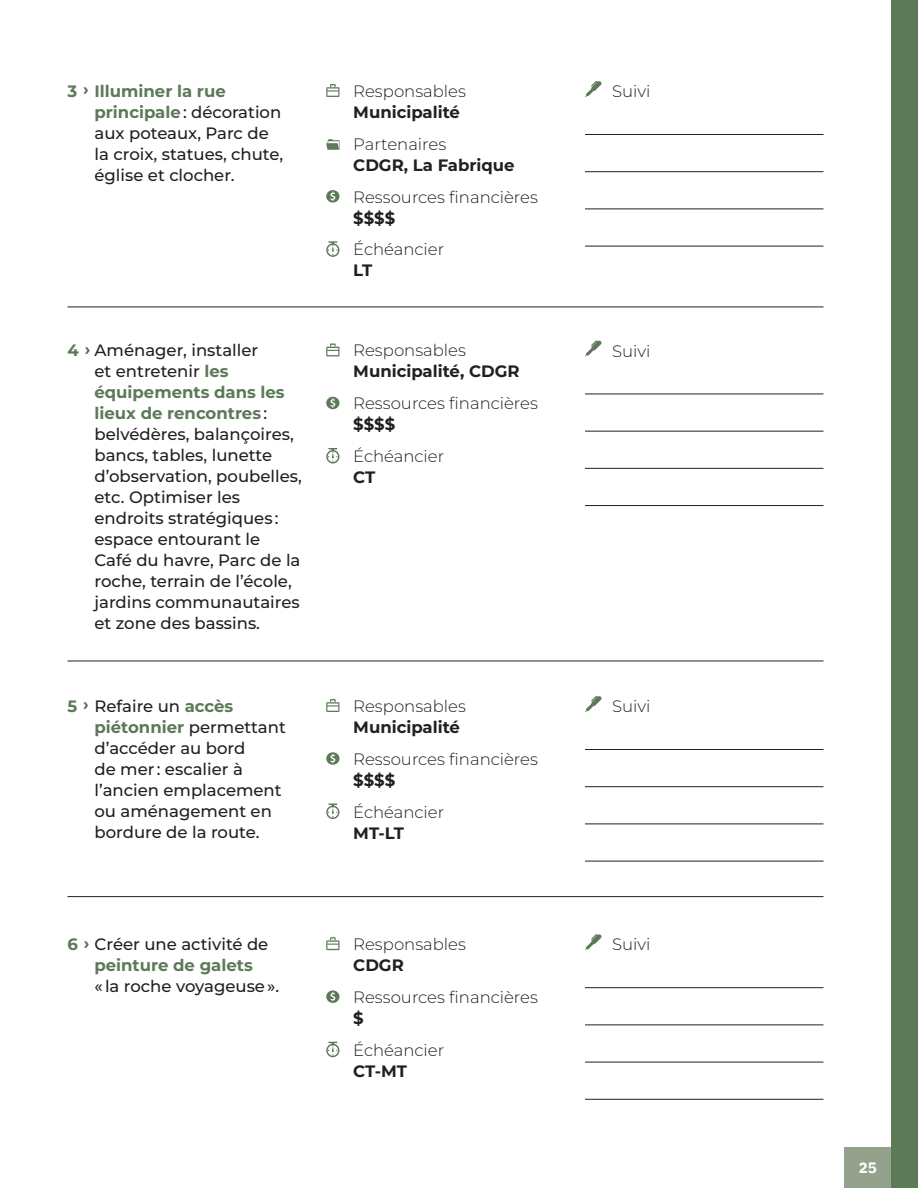
<style>
.page{position:relative;width:918px;height:1188px;background:#fff}
.page>*{position:absolute;margin:0;border:0;box-sizing:border-box;transform-origin:0 0}
.Texte_courant{font:500 16.5px/21px "Montserrat";color:#231f20}
.Texte_courant_light{font:300 16.5px/21px "Montserrat";color:#231f20}
.Texte_courant_light-2{font:700 16.5px/21px "Montserrat";color:#231f20}
.t1{font:700 15px "IBM Plex Sans";color:#fff}
.s1{font-weight:700;color:#5c7a58}
.s2{font-weight:700;color:#636366}
.s3{font-weight:700}
.s4{font-weight:300}
</style>
<div class="page">
<div style="left:845px;top:1147px;width:46px;height:41px;background:#95a28b"></div>
<div style="left:891px;top:0;width:27px;height:1188px;background:#5c7a58"></div>
<svg style="left:326px;top:84px;width:13px;height:13px"></svg>
<svg style="left:326px;top:139px;width:14px;height:11px"></svg>
<svg style="left:326px;top:190px;width:13px;height:13px"></svg>
<svg style="left:326px;top:241px;width:13px;height:16px"></svg>
<svg style="left:326px;top:343px;width:13px;height:13px"></svg>
<svg style="left:326px;top:397px;width:13px;height:12px"></svg>
<svg style="left:326px;top:448px;width:13px;height:16px"></svg>
<svg style="left:326px;top:699px;width:13px;height:13px"></svg>
<svg style="left:326px;top:752px;width:13px;height:13px"></svg>
<svg style="left:326px;top:804px;width:13px;height:15px"></svg>
<hr style="left:585px;top:134px;width:239px;height:1px;background:#231f20">
<hr style="left:585px;top:171px;width:239px;height:1px;background:#231f20">
<hr style="left:585px;top:209px;width:239px;height:1px;background:#231f20">
<hr style="left:585px;top:246px;width:239px;height:1px;background:#231f20">
<svg style="left:585px;top:81px;width:17px;height:16px"></svg>
<hr style="left:585px;top:394px;width:239px;height:1px;background:#231f20">
<hr style="left:585px;top:431px;width:239px;height:1px;background:#231f20">
<hr style="left:585px;top:468px;width:239px;height:1px;background:#231f20">
<hr style="left:585px;top:505px;width:239px;height:1px;background:#231f20">
<svg style="left:585px;top:340px;width:17px;height:17px"></svg>
<hr style="left:585px;top:749px;width:239px;height:1px;background:#231f20">
<hr style="left:585px;top:786px;width:239px;height:1px;background:#231f20">
<hr style="left:585px;top:824px;width:239px;height:1px;background:#231f20">
<hr style="left:585px;top:861px;width:239px;height:1px;background:#231f20">
<svg style="left:585px;top:696px;width:17px;height:16px"></svg>
<hr style="left:68px;top:307px;width:756px;height:1px;background:#231f20">
<hr style="left:68px;top:661px;width:756px;height:1px;background:#231f20">
<hr style="left:68px;top:896px;width:756px;height:1px;background:#231f20">
<svg style="left:326px;top:937px;width:13px;height:13px"></svg>
<svg style="left:326px;top:990px;width:13px;height:13px"></svg>
<svg style="left:326px;top:1042px;width:13px;height:15px"></svg>
<hr style="left:585px;top:987px;width:239px;height:1px;background:#231f20">
<hr style="left:585px;top:1025px;width:239px;height:1px;background:#231f20">
<hr style="left:585px;top:1062px;width:239px;height:1px;background:#231f20">
<hr style="left:585px;top:1099px;width:239px;height:1px;background:#231f20">
<svg style="left:585px;top:934px;width:17px;height:16px"></svg>
<p class="Texte_courant" style="left:94px;top:80px;width:190px;text-indent:-27px"><span class="s1">3</span> <span class="s2">›</span> <span class="s1">Illuminer la rue principale</span> : décoration aux poteaux, Parc de la croix, statues, chute, église et clocher.</p>
<p class="Texte_courant" style="left:94px;top:340px;width:209px;text-indent:-27px"><span class="s1">4</span> <span class="s2">›</span> Aménager, installer<br>et entretenir <span class="s1">les équipements dans les lieux de rencontres</span> : belvédères, balançoires, bancs, tables, lunette d’observation, poubelles, etc. Optimiser les endroits stratégiques : espace entourant le<br>Café du havre, Parc de la roche, terrain de l’école, jardins communautaires et zone des bassins.</p>
<p class="Texte_courant" style="left:94px;top:695px;width:193px;text-indent:-27px"><span class="s1">5</span> <span class="s2">›</span> Refaire un <span class="s1">accès piétonnier</span> permettant d’accéder au bord<br>de mer : escalier à l’ancien emplacement ou aménagement en bordure de la route.</p>
<p class="Texte_courant_light" style="left:353px;top:80px;width:114px">Responsables<br><span class="s3">Municipalité</span></p>
<p class="Texte_courant_light-2" style="left:353px;top:133px;width:163px"><span class="s4">Partenaires<br></span>CDGR, La Fabrique</p>
<p class="Texte_courant_light" style="left:353px;top:186px;width:186px">Ressources financières <span class="s3">$$$$</span></p>
<p class="Texte_courant_light" style="left:353px;top:239px;width:92px">Échéancier<br><span class="s3">LT</span></p>
<p class="Texte_courant_light-2" style="left:353px;top:340px;width:168px"><span class="s4">Responsables<br></span>Municipalité, CDGR</p>
<p class="Texte_courant_light" style="left:353px;top:392px;width:186px">Ressources financières <span class="s3">$$$$</span></p>
<p class="Texte_courant_light" style="left:353px;top:445px;width:92px">Échéancier<br><span class="s3">CT</span></p>
<p class="Texte_courant_light" style="left:353px;top:695px;width:114px">Responsables<br><span class="s3">Municipalité</span></p>
<p class="Texte_courant_light" style="left:353px;top:748px;width:186px">Ressources financières <span class="s3">$$$$</span></p>
<p class="Texte_courant_light" style="left:353px;top:801px;width:92px">Échéancier<br><span class="s3">MT-LT</span></p>
<p class="Texte_courant_light" style="left:612px;top:80px;width:40px">Suivi</p>
<p class="Texte_courant_light" style="left:612px;top:340px;width:40px">Suivi</p>
<p class="Texte_courant_light" style="left:612px;top:695px;width:40px">Suivi</p>
<p class="Texte_courant" style="left:68px;top:933px;width:202px"><span class="s1">6</span> <span class="s2">›</span> Créer une activité de</p>
<p class="Texte_courant_light" style="left:612px;top:934px;width:40px">Suivi</p>
<p class="Texte_courant" style="left:94px;top:954px;width:186px"><span class="s1">peinture de galets<br></span>« la roche voyageuse ».</p>
<p class="Texte_courant_light" style="left:353px;top:933px;width:114px">Responsables<br><span class="s3">CDGR</span></p>
<p class="Texte_courant_light" style="left:353px;top:986px;width:186px">Ressources financières <span class="s3">$</span></p>
<p class="Texte_courant_light" style="left:353px;top:1039px;width:92px">Échéancier<br><span class="s3">CT-MT</span></p>
<p class="t1" style="left:859px;top:1155px;width:19px">25</p>
</div>
